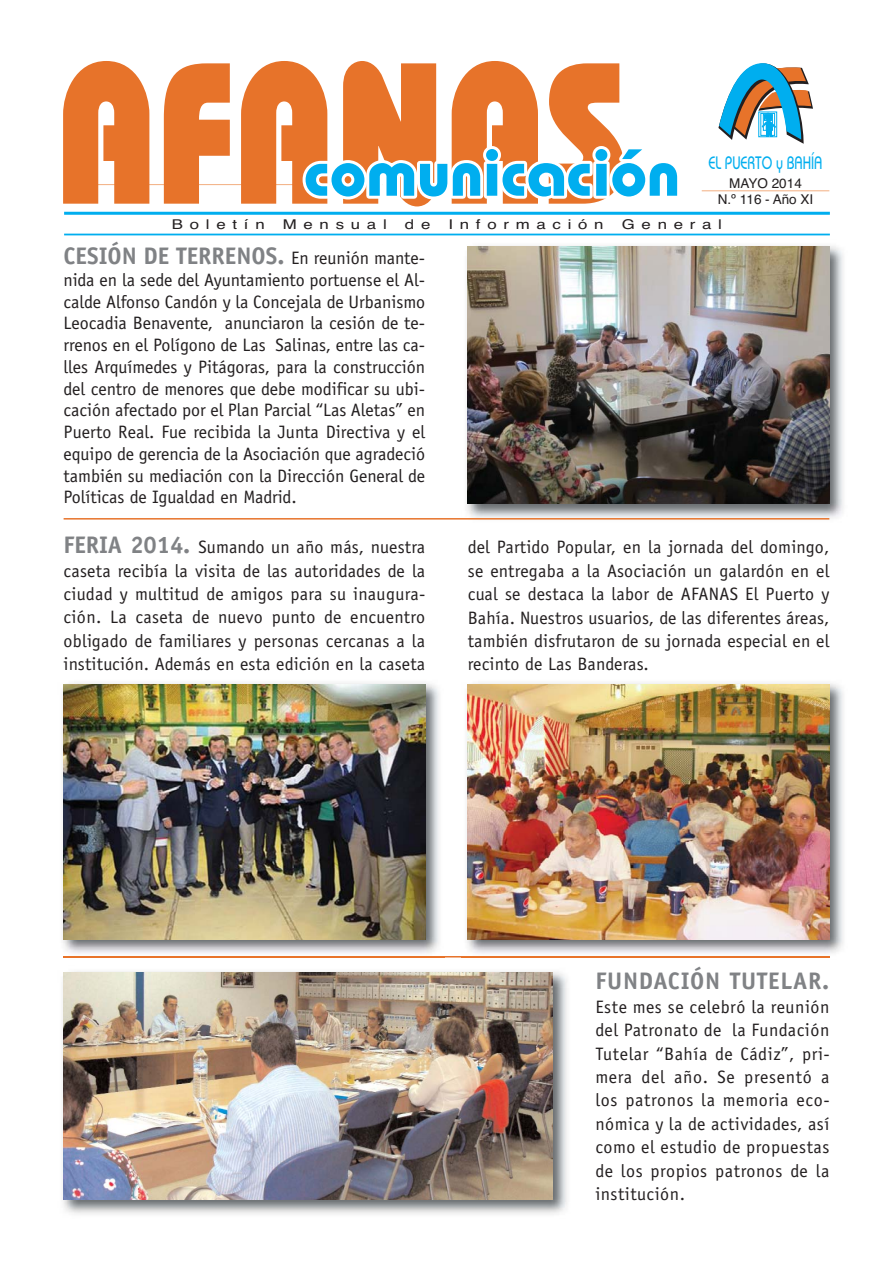
<style>
.page{position:relative;width:893px;height:1263px;background:#fff}
.page>*{position:absolute;margin:0;border:0;box-sizing:border-box;transform-origin:0 0}
.t1{font:700 24px "Officina Sans";letter-spacing:.01em;color:#808285}
.t2{font:700 24px "Officina Sans";letter-spacing:.03em;color:#808285}
.t3{font:18px/23.4px "Officina Sans";letter-spacing:.01em;color:#231f20;text-align:justify}
.t4{font:500 18px "Bauhaus IT Cby BT";color:#00aeef;scale:.76 1}
.t5{font:13.5px "Helvetica";letter-spacing:.4em;color:#231f20;scale:1.25 1}
.t6{font:13.5px/16.2px "Helvetica";color:#231f20;text-align:center}
.s1{font-weight:400;font-size:18px;color:#231f20}
.s2{font-weight:700;font-size:24px;color:#808285}
</style>
<div class="page">
<hr style="left:64px;top:184px;width:318px;height:1px;background:#f3b286">
<hr style="left:701px;top:190px;width:128px;height:1px;background:#f3b286">
<svg style="left:718px;top:63px;width:95px;height:81px"></svg>
<svg style="left:63px;top:61px;width:86px;height:143px"></svg>
<svg style="left:164px;top:63px;width:66px;height:141px"></svg>
<hr style="left:64px;top:212px;width:765px;height:3px;background:#00aeef">
<hr style="left:64px;top:234px;width:765px;height:1px;background:#00aeef">
<svg style="left:241px;top:61px;width:437px;height:145px"></svg>
<img style="left:63px;top:971px;width:504px;height:243px">
<img style="left:64px;top:972px;width:489px;height:227px">
<hr style="left:64px;top:956px;width:765px;height:2px;background:#e7732a">
<img style="left:467px;top:245px;width:376px;height:275px">
<img style="left:468px;top:247px;width:361px;height:257px">
<hr style="left:64px;top:518px;width:765px;height:2px;background:#e7732a">
<img style="left:63px;top:683px;width:376px;height:275px">
<img style="left:64px;top:956px;width:375px;height:2px">
<img style="left:64px;top:685px;width:361px;height:255px">
<img style="left:467px;top:683px;width:376px;height:275px">
<img style="left:467px;top:956px;width:362px;height:2px">
<img style="left:468px;top:685px;width:361px;height:255px">
<p class="t4" style="left:708px;top:156px;width:151px">EL PUERTO y BAHÍA</p>
<p class="t6" style="left:717px;top:176px;width:97px">MAYO 2014<br>N.º 116 - Año XI</p>
<p class="t5" style="left:172px;top:219px;width:76px">Boletín</p>
<p class="t5" style="left:283px;top:219px;width:85px">Mensual</p>
<p class="t5" style="left:405px;top:219px;width:22px">d e</p>
<p class="t5" style="left:448px;top:219px;width:126px">Información</p>
<p class="t5" style="left:621px;top:219px;width:82px">General</p>
<h1 class="t1" style="left:64px;top:247px;width:363px">CESIÓN DE TERRENOS. <span class="s1">En reunión mante-</span></h1>
<p class="t3" style="left:64px;top:270px;width:363px;line-height:21.8px">nida en la sede del Ayuntamiento portuense el Al&shy;calde Alfonso Candón y la Concejala de Urbanismo Leocadia Benavente, anunciaron la cesión de te&shy;rrenos en el Polígono de Las Salinas, entre las ca&shy;lles Arquímedes y Pitágoras, para la construcción del centro de menores que debe modificar su ubi&shy;cación afectado por el Plan Parcial “Las Aletas” en Puerto Real. Fue recibida la Junta Directiva y el equipo de gerencia de la Asociación que agradeció también su mediación con la Dirección General de Políticas de Igualdad en Madrid.</p>
<p class="t3" style="left:64px;top:537px;width:363px"><span class="s2">FERIA 2014.</span> Sumando un año más, nuestra caseta recibía la visita de las autoridades de la ciudad y multitud de amigos para su inaugura&shy;ción. La caseta de nuevo punto de encuentro obligado de familiares y personas cercanas a la institución. Además en esta edición en la caseta</p>
<p class="t3" style="left:468px;top:537px;width:363px">del Partido Popular, en la jornada del domingo, se entregaba a la Asociación un galardón en el cual se destaca la labor de AFANAS El Puerto y Bahía. Nuestros usuarios, de las diferentes áreas, también disfrutaron de su jornada especial en el recinto de Las Banderas.</p>
<h1 class="t2" style="left:595px;top:972px;width:235px">FUNDACIÓN TUTELAR.</h1>
<p class="t3" style="left:595px;top:997px;width:236px">Este mes se celebró la reunión del Patronato de la Fundación Tutelar “Bahía de Cádiz”, pri&shy;mera del año. Se presentó a los patronos la memoria eco&shy;nómica y la de actividades, así como el estudio de propuestas de los propios patronos de la institución.</p>
</div>
